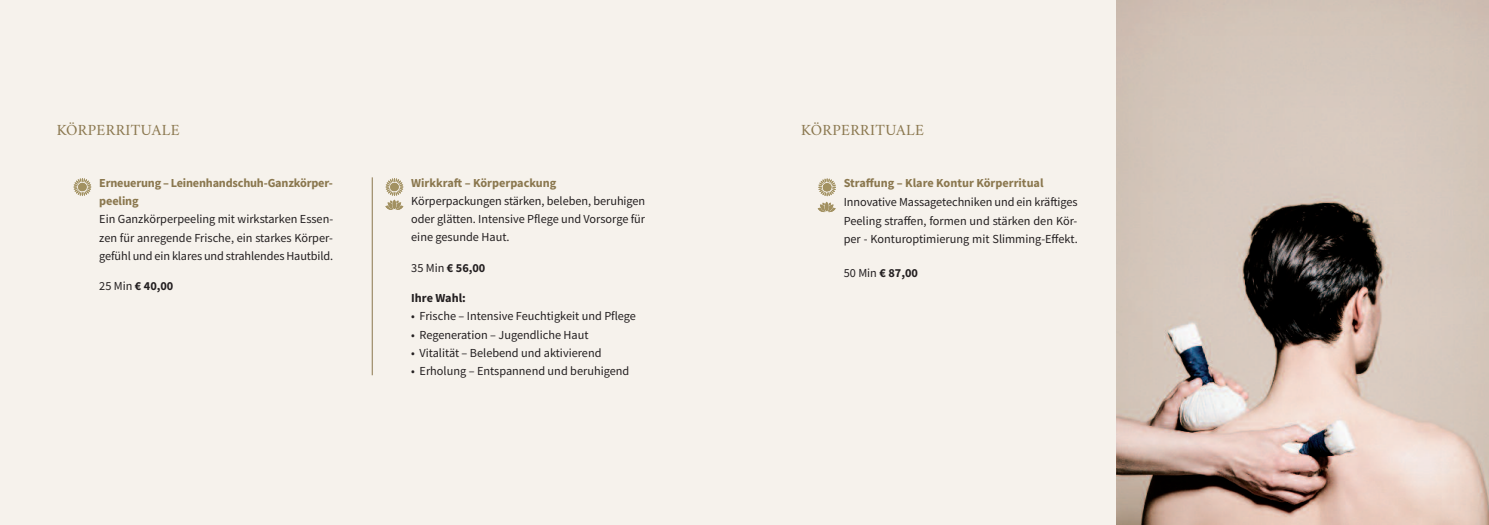
<style>
.page{position:relative;width:1489px;height:525px;background:#fff}
.page>*{position:absolute;margin:0;border:0;box-sizing:border-box;transform-origin:0 0}
.t1{font:15.62px "Amiri";letter-spacing:.025em;color:#8a774e}
.t2{font:12.25px/18.1px "Source Sans Pro";color:#231f20;text-align:justify}
.t3{font:700 12.25px/18.1px "Source Sans Pro";letter-spacing:-.01em;color:#8a774e}
.t4{font:700 12.25px "Source Sans Pro";color:#231f20}
.s1{font-weight:400}
</style>
<div class="page">
<div style="left:733px;top:0;width:755px;height:524px;background:#f6f2ec"></div>
<svg style="left:818px;top:178px;width:18px;height:18px"></svg>
<img style="left:1116px;top:0;width:372px;height:524px">
<svg style="left:817px;top:202px;width:18px;height:11px"></svg>
<div style="left:0;top:0;width:755px;height:524px;background:#f6f2ec"></div>
<hr style="left:372px;top:177px;width:1px;height:198px;background:#8a774e">
<svg style="left:73px;top:178px;width:18px;height:18px"></svg>
<svg style="left:385px;top:178px;width:18px;height:32px"></svg>
<p class="t1" style="left:57px;top:120px;width:124px">köRpERRItUalE</p>
<p class="t3" style="left:99px;top:173px;width:235px">erneuerung – Leinenhandschuh-Ganzkörper&shy;peeling</p>
<p class="t2" style="left:99px;top:210px;width:235px">Ein Ganzkörperpeeling mit wirkstarken Essen&shy;zen für anregende Frische, ein starkes Körper&shy;gefühl und ein klares und strahlendes Hautbild.</p>
<p class="t4" style="left:99px;top:278px;width:76px"><span class="s1">25 Min</span> € 40,00</p>
<p class="t3" style="left:411px;top:173px;width:147px">Wirkkraft – Körperpackung</p>
<p class="t2" style="left:411px;top:191px;width:235px">Körperpackungen stärken, beleben, beruhigen oder glätten. Intensive Pflege und Vorsorge für eine gesunde Haut.</p>
<p class="t4" style="left:411px;top:259px;width:76px"><span class="s1">35 Min</span> € 56,00</p>
<p class="t4" style="left:411px;top:290px;width:56px">Ihre Wahl:</p>
<p class="t2" style="left:411px;top:307px;width:226px">• Frische – Intensive Feuchtigkeit und Pflege</p>
<p class="t2" style="left:411px;top:325px;width:179px">• Regeneration – Jugendliche Haut</p>
<p class="t2" style="left:411px;top:343px;width:192px">• Vitalität – Belebend und aktivierend</p>
<p class="t2" style="left:411px;top:361px;width:219px">• Erholung – Entspannend und beruhigend</p>
<p class="t1" style="left:801px;top:120px;width:124px">köRpERRItUalE</p>
<p class="t3" style="left:843px;top:173px;width:201px">straffung – Klare Kontur Körperritual</p>
<p class="t2" style="left:843px;top:192px;width:235px;line-height:18.8px">Innovative Massagetechniken und ein kräftiges Peeling straffen, formen und stärken den Kör&shy;per - Konturoptimierung mit Slimming-Effekt.</p>
<p class="t4" style="left:843px;top:264px;width:76px"><span class="s1">50 Min</span> € 87,00</p>
</div>
